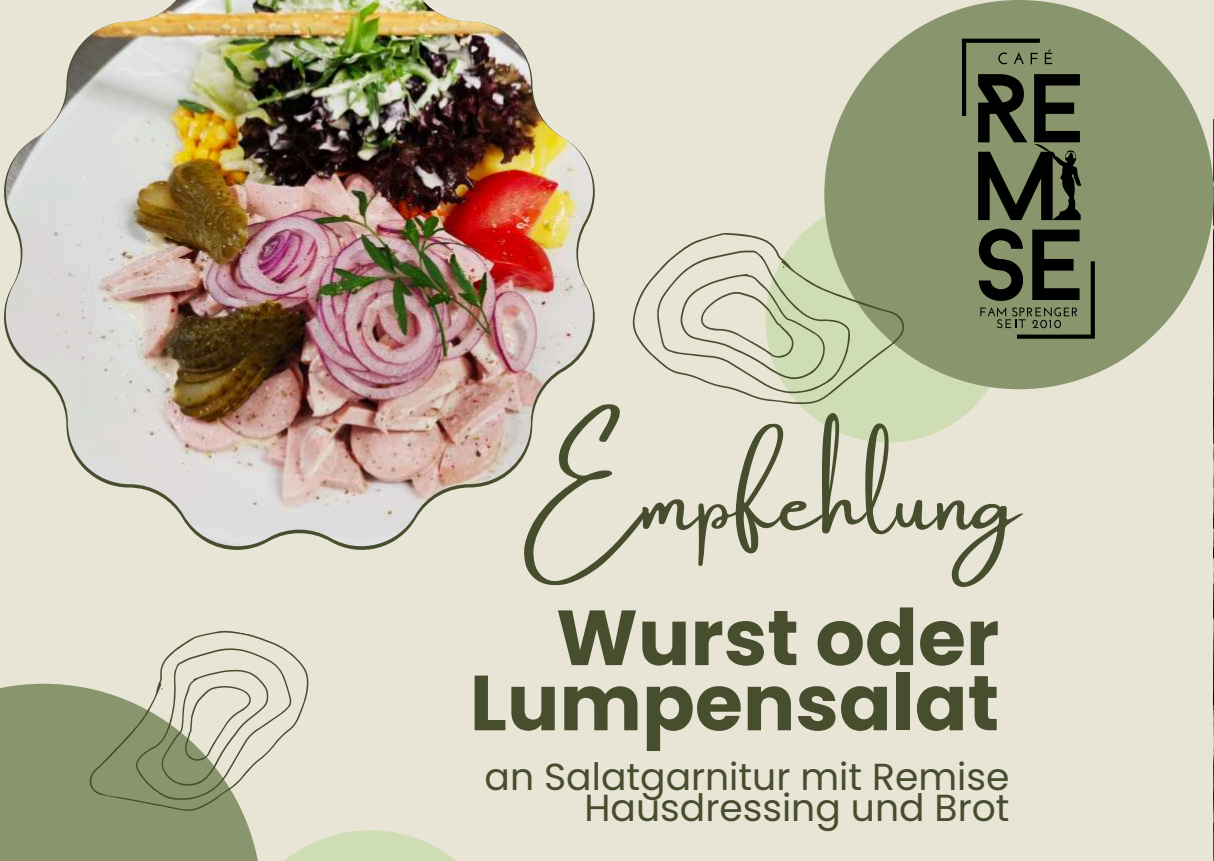
<style>
.page{position:relative;width:1214px;height:861px;background:#e9e5d6}
.page>*{position:absolute;margin:0;border:0;box-sizing:border-box;transform-origin:0 0}
.t1{font:87.2px "Amsterdam One";color:#464e2e}
.t2{font:700 77.8px/65.2px "Poppins";color:#464e2e;text-align:right}
.t3{font:37.6px/31.4px "Poppins";color:#464e2e;text-align:right}
</style>
<div class="page">
<img style="left:1213px;top:119px;width:1px;height:742px">
<div style="left:765px;top:199px;width:244px;height:244px;background:#cfddb4;border-radius:50%"></div>
<div style="left:824px;top:0;width:389px;height:389px;background:#89966d;border-radius:50%"></div>
<img style="left:6px;top:0;width:587px;height:546px">
<svg style="left:284px;top:830px;width:172px;height:31px;fill:#cfddb4"></svg>
<div style="left:0;top:684px;width:262px;height:177px;background:#89966d"></div>
<svg style="left:632px;top:233px;width:272px;height:172px"></svg>
<svg style="left:88px;top:630px;width:221px;height:181px"></svg>
<svg style="left:962px;top:39px;width:119px;height:181px"></svg>
<svg style="left:978px;top:229px;width:116px;height:110px"></svg>
<h1 class="t1" style="left:519px;top:454px;width:501px">Empfehlung</h1>
<h2 class="t2" style="left:470px;top:606px;width:531px">Wurst oder<br>Lumpensalat</h2>
<p class="t3" style="left:484px;top:761px;width:526px">an Salatgarnitur mit Remise<br>Hausdressing und Brot</p>
</div>
